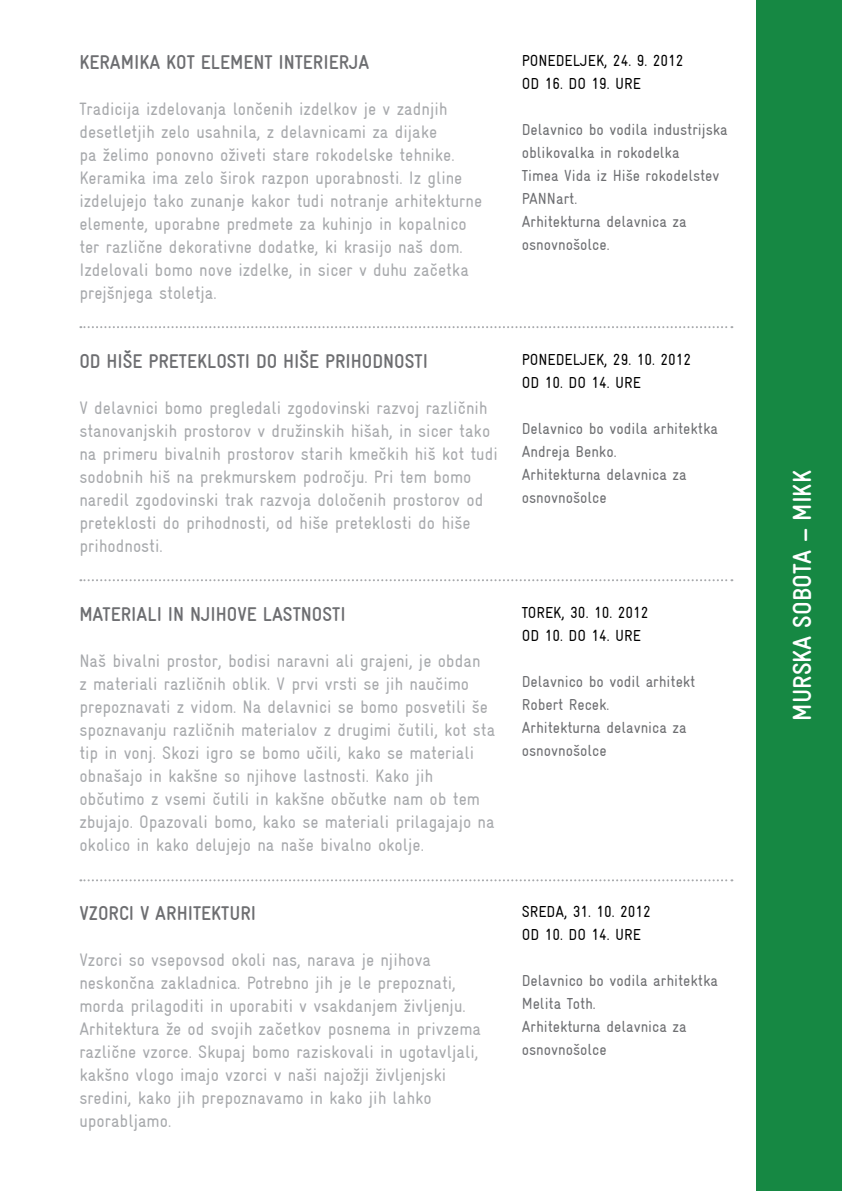
<style>
.page{position:relative;width:842px;height:1191px;background:#fff}
.page>*{position:absolute;margin:0;border:0;box-sizing:border-box;transform-origin:0 0}
.t1{font:700 26px "Gravur Condensed";color:#fff}
.t2{font:700 20px "Gravur Condensed";color:#6d6e71}
.t3{font:18px/23px "Gravur Condensed";color:#a7a9ac}
.t4{font:16px/23px "Gravur Condensed";color:#6d6e71}
.t5{font:16px/23px "Gravur Condensed";color:#000}
</style>
<div class="page">
<div style="left:757px;top:0;width:85px;height:1191px;background:#168843"></div>
<svg style="left:80px;top:579px;width:652px;height:2px"></svg>
<svg style="left:80px;top:326px;width:652px;height:2px"></svg>
<svg style="left:80px;top:879px;width:652px;height:2px"></svg>
<p class="t2" style="left:79px;top:51px;width:292px">KERAMIKA KOT ELEMENT INTERIERJA</p>
<p class="t3" style="left:79px;top:97px;width:404px">Tradicija izdelovanja loncˇenih izdelkov je v zadnjih desetletjih zelo usahnila, z delavnicami za dijake<br>pa želimo ponovno oživeti stare rokodelske tehnike.<br>Keramika ima zelo širok razpon uporabnosti. Iz gline izdelujejo tako zunanje kakor tudi notranje arhitekturne elemente, uporabne predmete za kuhinjo in kopalnico ter razlicˇne dekorativne dodatke, ki krasijo naš dom.<br>Izdelovali bomo nove izdelke, in sicer v duhu zacˇetka prejšnjega stoletja.</p>
<p class="t2" style="left:79px;top:350px;width:80px">OD HIŠE PRETEKLOSTI</p>
<p class="t2" style="left:256px;top:350px;width:147px">DO HIŠE PRIHODNOSTI</p>
<p class="t3" style="left:79px;top:396px;width:420px">V delavnici bomo pregledali zgodovinski razvoj razlicˇnih stanovanjskih prostorov v družinskih hišah, in sicer tako na primeru bivalnih prostorov starih kmecˇkih hiš kot tudi sodobnih hiš na prekmurskem podrocˇju. Pri tem bomo naredil zgodovinski trak razvoja dolocˇenih prostorov od preteklosti do prihodnosti, od hiše preteklosti do hiše prihodnosti.</p>
<p class="t2" style="left:79px;top:603px;width:268px">MATERIALI IN NJIHOVE LASTNOSTI</p>
<p class="t3" style="left:79px;top:649px;width:417px">Naš bivalni prostor, bodisi naravni ali grajeni, je obdan<br>z materiali razlicˇnih oblik. V prvi vrsti se jih naucˇimo prepoznavati z vidom. Na delavnici se bomo posvetili še spoznavanju razlicˇnih materialov z drugimi cˇutili, kot sta tip in vonj. Skozi igro se bomo ucˇili, kako se materiali obnašajo in kakšne so njihove lastnosti. Kako jih obcˇutimo z vsemi cˇutili in kakšne obcˇutke nam ob tem zbujajo. Opazovali bomo, kako se materiali prilagajajo na okolico in kako delujejo na naše bivalno okolje.</p>
<p class="t2" style="left:79px;top:902px;width:178px">VZORCI V ARHITEKTURI</p>
<p class="t3" style="left:79px;top:948px;width:403px">Vzorci so vsepovsod okoli nas, narava je njihova neskoncˇna zakladnica. Potrebno jih je le prepoznati, morda prilagoditi in uporabiti v vsakdanjem življenju.<br>Arhitektura že od svojih zacˇetkov posnema in privzema razlicˇne vzorce. Skupaj bomo raziskovali in ugotavljali, kakšno vlogo imajo vzorci v naši najožji življenjski sredini, kako jih prepoznavamo in kako jih lahko uporabljamo.</p>
<p class="t5" style="left:522px;top:49px;width:163px">Pon ed eljek, 24. 9. 2012 od 16. do 19. ure</p>
<p class="t4" style="left:522px;top:118px;width:208px">Delavnico bo vodila industrijska oblikovalka in rokodelka<br>Timea Vida iz Hiše rokodelstev<br>PANNart.<br>Arhitekturna delavnica za osnovnošolce.</p>
<p class="t5" style="left:522px;top:347px;width:171px">Pon edeljek, 29. 10. 2012 od 10. do 14. ure</p>
<p class="t4" style="left:522px;top:416px;width:198px">Delavnico bo vodila arhitektka<br>Andreja Benko.<br>Arhitekturna delavnica za osnovnošolce</p>
<p class="t5" style="left:522px;top:600px;width:128px">Torek, 30. 10. 2012 od 10. do 14. ure</p>
<p class="t4" style="left:522px;top:669px;width:175px">Delavnico bo vodil arhitekt<br>Robert Recek.<br>Arhitekturna delavnica za osnovnošolce</p>
<p class="t5" style="left:522px;top:899px;width:131px">Sreda, 31. 10. 2012 od 10. do 14. ure</p>
<p class="t4" style="left:522px;top:968px;width:198px">Delavnico bo vodila arhitektka<br>Melita Toth.<br>Arhitekturna delavnica za osnovnošolce</p>
<h1 class="t1" style="left:788px;top:720px;width:252px;rotate:-90deg">MURSKA SOBOTA _ MIKK</h1>
</div>
